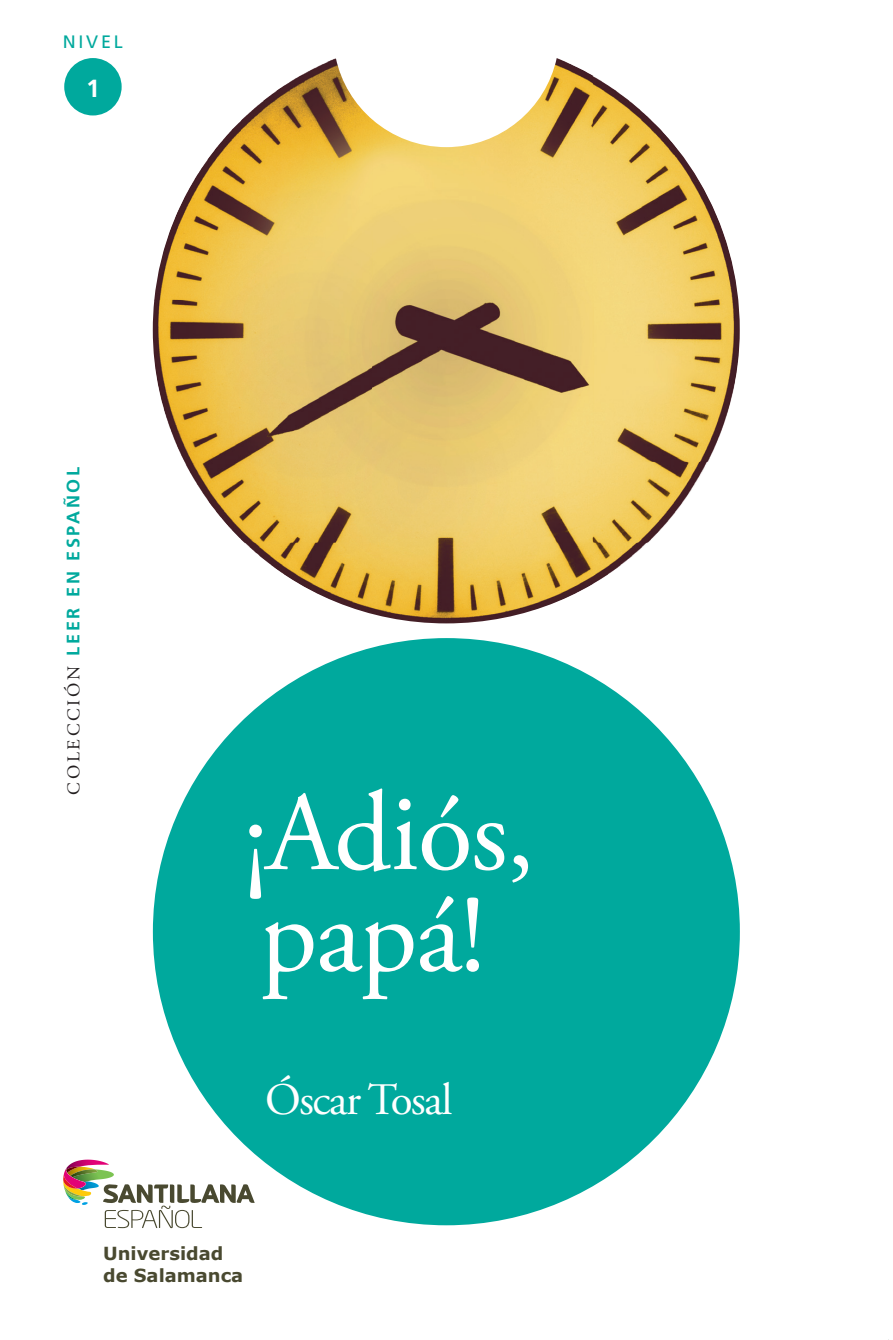
<style>
.page{position:relative;width:893px;height:1340px;background:#fff}
.page>*{position:absolute;margin:0;border:0;box-sizing:border-box;transform-origin:0 0}
.t1{font:112.5px/101.2px "Adobe Garamond Pro";letter-spacing:-.01em;color:#fff}
.t2{font:45px "Adobe Garamond Pro";letter-spacing:-.03em;color:#fff}
.t3{font:700 24.75px "Frutiger LT Std";color:#fff}
.t4{font:700 18px "Frutiger LT Std";letter-spacing:.15em;color:#00a99d}
.t5{font:700 18px/21.6px "Verdana";color:#494930}
.t6{font:18px "Frutiger LT Std";letter-spacing:.15em;color:#00a99d}
.s1{font-family:"Adobe Garamond Pro";font-weight:400;color:#231f20}
</style>
<div class="page">
<div style="left:153px;top:638px;width:587px;height:587px;background:#00a99d;border-radius:50%"></div>
<div style="left:64px;top:58px;width:58px;height:57px;background:#00a99d;border-radius:50%"></div>
<img style="left:153px;top:58px;width:440px;height:484px">
<img style="left:593px;top:75px;width:147px;height:387px">
<img style="left:593px;top:462px;width:114px;height:81px">
<img style="left:244px;top:542px;width:404px;height:81px">
<svg style="left:63px;top:1159px;width:192px;height:69px"></svg>
<p class="t6" style="left:63px;top:31px;width:61px">NIVEL</p>
<h3 class="t3" style="left:86px;top:73px;width:15px">1</h3>
<p class="t4" style="left:63px;top:794px;width:329px;rotate:-90deg"><span class="s1">COLECCIÓN</span> LEER EN ESPAÑOL</p>
<h1 class="t1" style="left:243px;top:786px;width:293px">¡Adiós, papá!</h1>
<h2 class="t2" style="left:265px;top:1072px;width:189px">Óscar Tosal</h2>
<p class="t5" style="left:103px;top:1243px;width:142px">Universidad de Salamanca</p>
</div>
